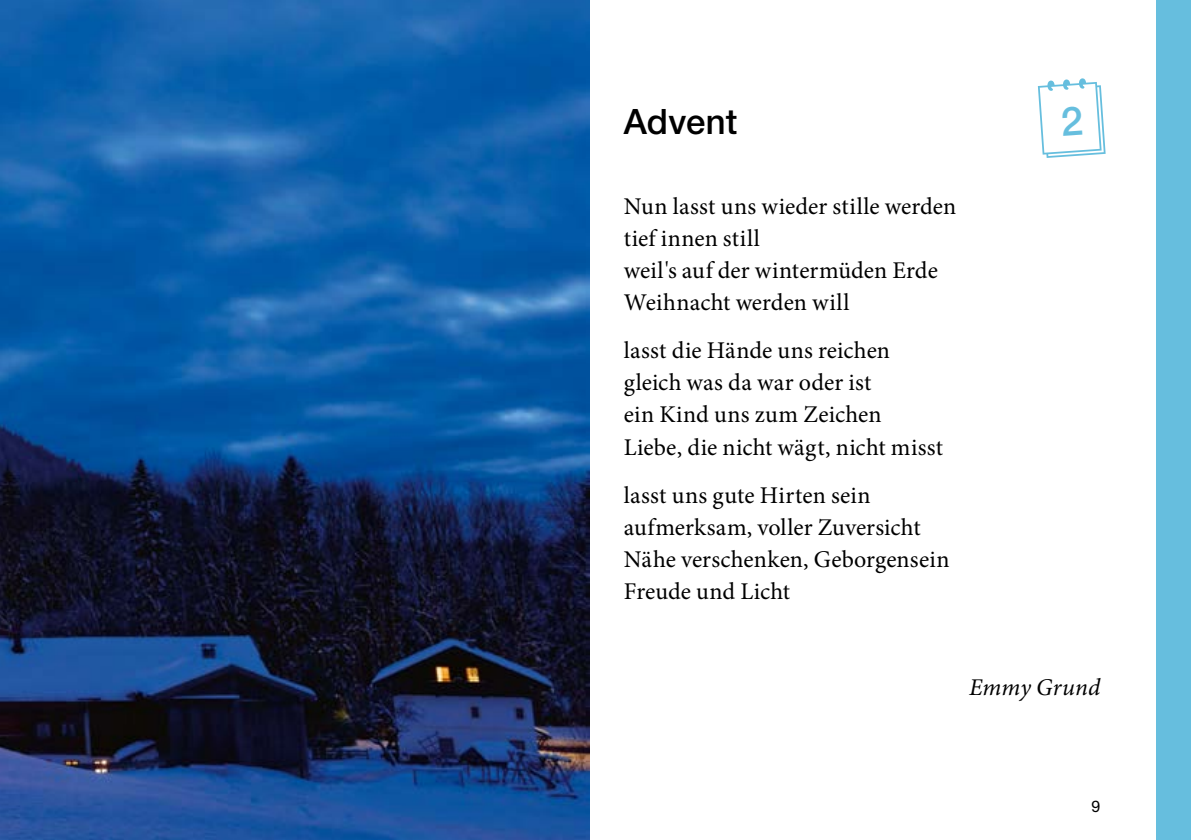
<style>
.page{position:relative;width:1191px;height:840px;background:#fff}
.page>*{position:absolute;margin:0;border:0;box-sizing:border-box;transform-origin:0 0}
.t1{font:500 35px "Helvetica Neue LT Std";letter-spacing:.005em;color:#000}
.t2{font:24px/32px "Minion Pro";letter-spacing:.005em;color:#000}
.t3{font:italic 24px "Minion Pro";letter-spacing:.005em;color:#000}
.t4{font:16px "Helvetica Neue LT Std";color:#000}
</style>
<div class="page">
<div style="left:1157px;top:0;width:34px;height:839px;background:#66bede"></div>
<img style="left:0;top:0;width:590px;height:839px">
<svg style="left:1037px;top:78px;width:68px;height:80px"></svg>
<h1 class="t1" style="left:624px;top:101px;width:115px">Advent</h1>
<p class="t2" style="left:624px;top:191px;width:334px">Nun lasst uns wieder stille werden tief innen still<br>weil's auf der wintermüden Erde<br>Weihnacht werden will</p>
<p class="t2" style="left:624px;top:334px;width:321px">lasst die Hände uns reichen gleich was da war oder ist<br>ein Kind uns zum Zeichen<br>Liebe, die nicht wägt, nicht misst</p>
<p class="t2" style="left:624px;top:478px;width:327px">lasst uns gute Hirten sein aufmerksam, voller Zuversicht<br>Nähe verschenken, Geborgensein<br>Freude und Licht</p>
<p class="t3" style="left:969px;top:670px;width:133px">Emmy Grund</p>
<p class="t4" style="left:1091px;top:795px;width:10px">9</p>
</div>
